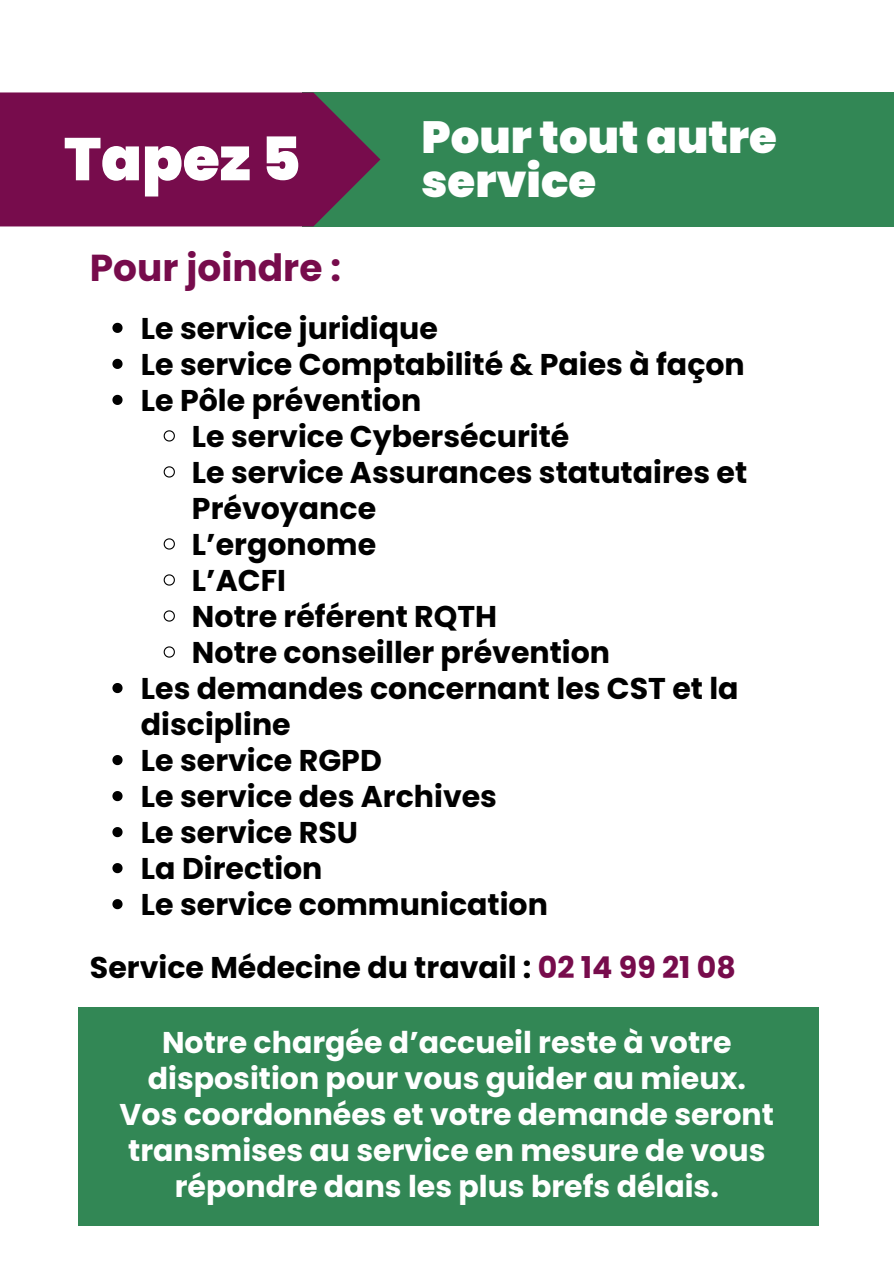
<style>
.page{position:relative;width:894px;height:1264px;background:#fff}
.page>*{position:absolute;margin:0;border:0;box-sizing:border-box;transform-origin:0 0}
.t1{font:900 60px "Poppins";color:#fff}
.t2{font:900 45px/43.8px "Poppins";color:#fff}
.t3{font:700 37.5px "Poppins";color:#770c4c}
.t4{font:700 30px/36px "Poppins";color:#000}
.t5{font:700 30px/36px "Poppins";color:#fff;text-align:center}
.s1{color:#770c4c}
</style>
<div class="page">
<div style="left:302px;top:92px;width:591px;height:134px;background:#328755"></div>
<svg style="left:0;top:92px;width:380px;height:134px;background:#71164d"></svg>
<svg style="left:112px;top:323px;width:10px;height:10px"></svg>
<svg style="left:112px;top:359px;width:10px;height:10px"></svg>
<svg style="left:112px;top:395px;width:10px;height:10px"></svg>
<svg style="left:163px;top:430px;width:12px;height:12px"></svg>
<svg style="left:163px;top:466px;width:12px;height:12px"></svg>
<svg style="left:163px;top:538px;width:12px;height:12px"></svg>
<svg style="left:163px;top:574px;width:12px;height:12px"></svg>
<svg style="left:163px;top:610px;width:12px;height:12px"></svg>
<svg style="left:163px;top:646px;width:12px;height:12px"></svg>
<svg style="left:112px;top:683px;width:10px;height:10px"></svg>
<svg style="left:112px;top:755px;width:10px;height:10px"></svg>
<svg style="left:112px;top:791px;width:10px;height:10px"></svg>
<svg style="left:112px;top:827px;width:10px;height:10px"></svg>
<svg style="left:112px;top:863px;width:10px;height:10px"></svg>
<svg style="left:112px;top:899px;width:10px;height:10px"></svg>
<div style="left:79px;top:1006px;width:739px;height:219px;background:#328755"></div>
<p class="t1" style="left:64px;top:117px;width:238px">Tapez 5</p>
<h4 class="t2" style="left:421px;top:115px;width:356px">Pour tout autre service</h4>
<h2 class="t3" style="left:90px;top:242px;width:252px">Pour joindre :</h2>
<h1 class="t4" style="left:141px;top:310px;width:298px">Le service juridique</h1>
<h3 class="t4" style="left:141px;top:346px;width:605px">Le service Comptabilité &amp; Paies à façon</h3>
<p class="t4" style="left:141px;top:382px;width:282px">Le Pôle prévention</p>
<p class="t4" style="left:192px;top:418px;width:379px">Le service Cybersécurité</p>
<p class="t4" style="left:192px;top:454px;width:556px">Le service Assurances statutaires et<br>Prévoyance</p>
<p class="t4" style="left:192px;top:526px;width:186px">L’ergonome</p>
<p class="t4" style="left:192px;top:562px;width:95px">L’ACFI</p>
<p class="t4" style="left:192px;top:598px;width:306px">Notre référent RQTH</p>
<p class="t4" style="left:192px;top:634px;width:419px">Notre conseiller prévention</p>
<p class="t4" style="left:141px;top:670px;width:599px">Les demandes concernant les CST et la discipline</p>
<p class="t4" style="left:141px;top:742px;width:242px">Le service RGPD</p>
<p class="t4" style="left:141px;top:778px;width:357px">Le service des Archives</p>
<p class="t4" style="left:141px;top:814px;width:218px">Le service RSU</p>
<p class="t4" style="left:141px;top:850px;width:183px">La Direction</p>
<p class="t4" style="left:141px;top:886px;width:408px">Le service communication</p>
<p class="t4" style="left:90px;top:949px;width:647px">Service Médecine du travail : <span class="s1">02 14 99 21 08</span></p>
<h4 class="t5" style="left:120px;top:1024px;width:655px">Notre chargée d’accueil reste à votre disposition pour vous guider au mieux.<br>Vos coordonnées et votre demande seront transmises au service en mesure de vous répondre dans les plus brefs délais.</h4>
</div>
